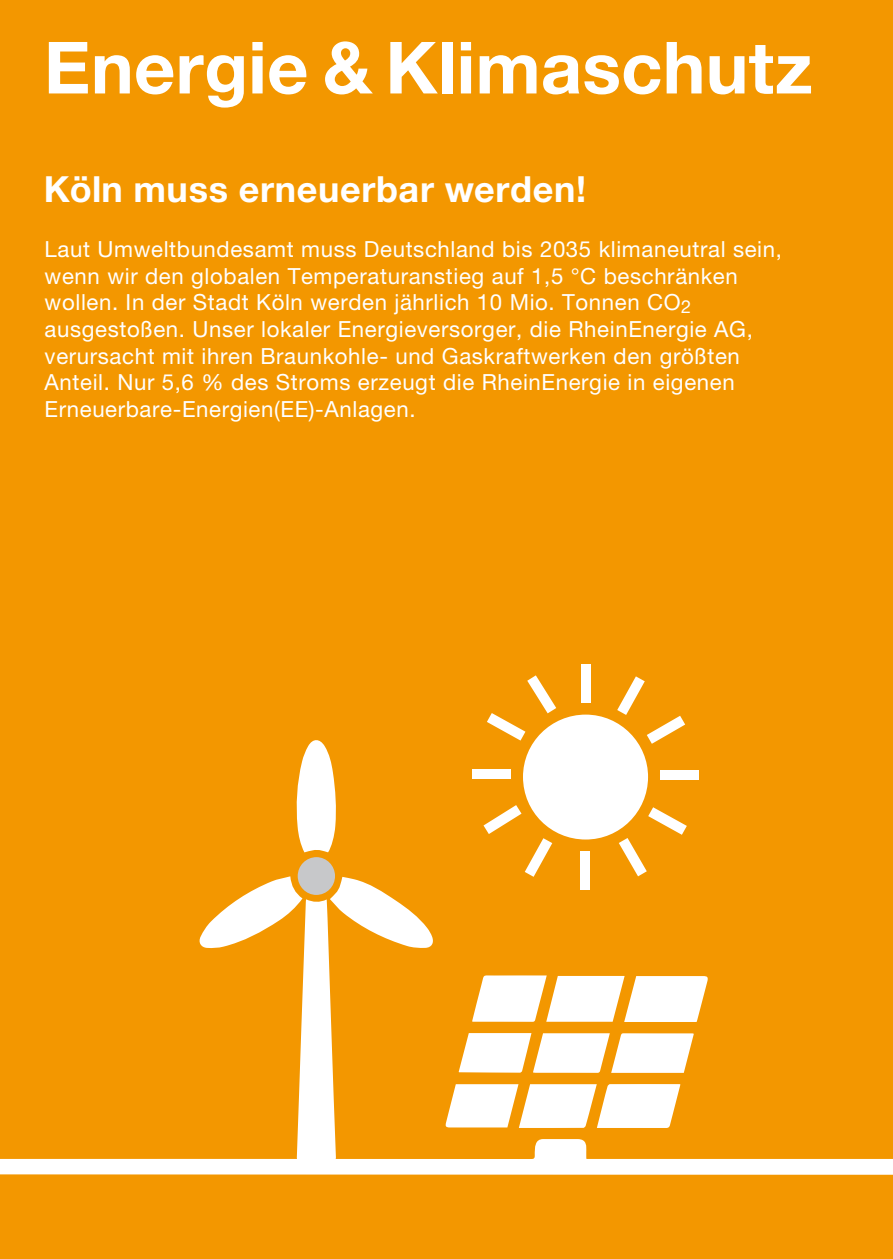
<style>
.page{position:relative;width:893px;height:1259px;background:#fff}
.page>*{position:absolute;margin:0;border:0;box-sizing:border-box;transform-origin:0 0}
.t1{font:700 72px "Helvetica Neue LT Std";letter-spacing:.005em;color:#fff}
.t2{font:700 36px "Helvetica Neue LT Std";letter-spacing:.015em;color:#fff}
.t3{font:22.2px/26.7px "Helvetica Neue LT Std";letter-spacing:.03em;color:#fff}
</style>
<div class="page">
<div style="left:0;top:0;width:892px;height:1259px;background:#f39700"></div>
<svg style="left:0;top:675px;width:892px;height:499px"></svg>
<div style="left:581px;top:664px;width:9px;height:38px;background:#fff"></div>
<div style="left:472px;top:769px;width:39px;height:10px;background:#fff"></div>
<div style="left:660px;top:770px;width:39px;height:9px;background:#fff"></div>
<h1 class="t1" style="left:44px;top:23px;width:770px">Energie &amp; Klimaschutz</h1>
<h2 class="t2" style="left:44px;top:166px;width:544px">Köln muss erneuerbar werden!</h2>
<p class="t3" style="left:45px;top:235px;width:739px">Laut Umweltbundesamt muss Deutschland bis 2035 klimaneutral sein, wenn wir den globalen Temperaturanstieg auf 1,5 °C beschränken wollen. In der Stadt Köln werden jährlich 10 Mio. Tonnen CO<sub>2 </sub>ausgestoßen. Unser lokaler Energieversorger, die RheinEnergie AG, verursacht mit ihren Braunkohle- und Gaskraftwerken den größten Anteil. Nur 5,6 % des Stroms erzeugt die RheinEnergie in eigenen Erneuerbare-Energien(EE)-Anlagen.</p>
</div>
